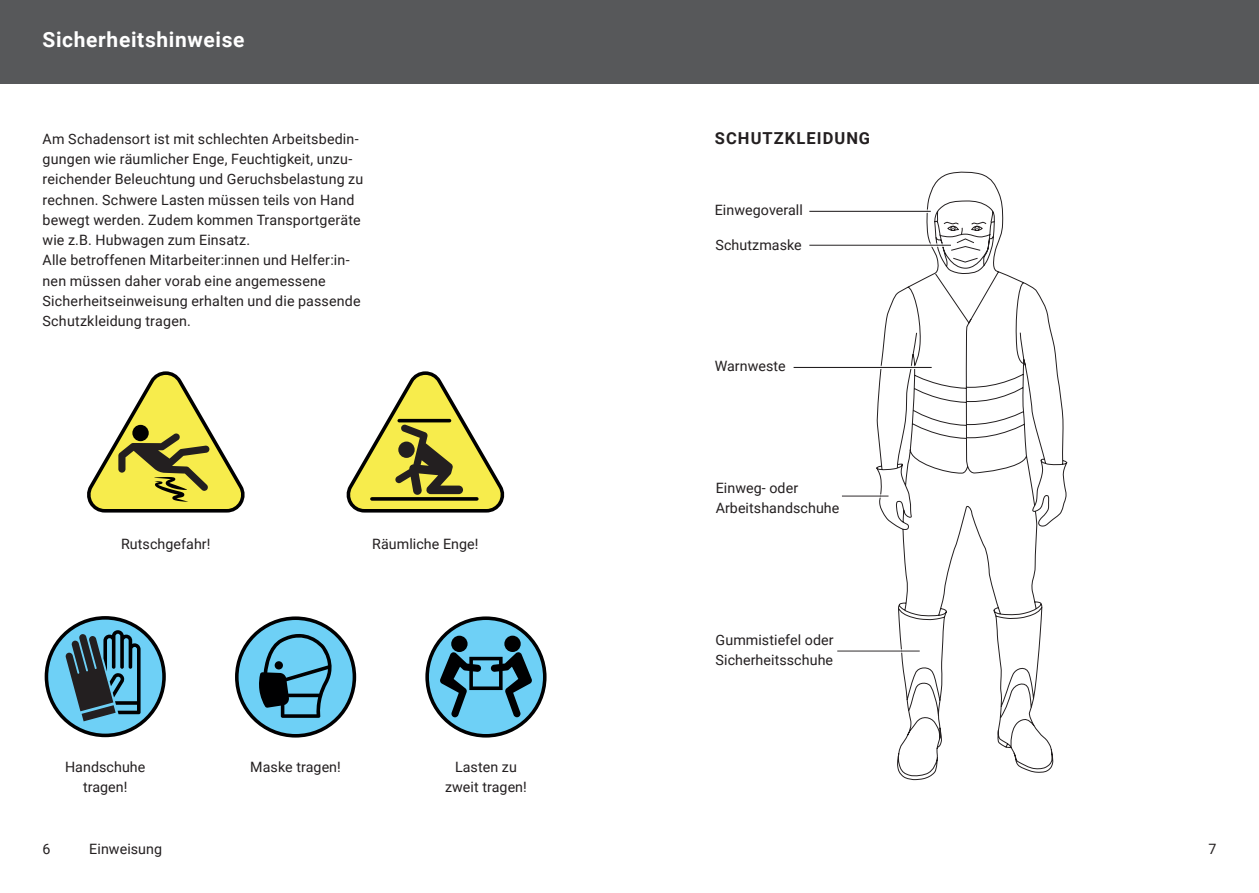
<style>
.page{position:relative;width:1259px;height:893px;background:#fff}
.page>*{position:absolute;margin:0;border:0;box-sizing:border-box;transform-origin:0 0}
.t1{font:700 21px "Roboto";letter-spacing:.03em;color:#fff}
.t2{font:700 16.5px "Roboto";letter-spacing:.065em;color:#231f20}
.Mengentext_enge_Spal{font:14.25px/20.2px "Roboto";letter-spacing:.01em;color:#231f20}
.Mengentext{font:14.25px/20.2px "Roboto";letter-spacing:.005em;color:#231f20;text-align:center}
</style>
<div class="page">
<div style="left:0;top:0;width:1259px;height:84px;background:#57585a"></div>
<svg style="left:45px;top:616px;width:121px;height:121px"></svg>
<svg style="left:235px;top:616px;width:121px;height:122px"></svg>
<svg style="left:425px;top:616px;width:121px;height:122px"></svg>
<svg style="left:87px;top:371px;width:158px;height:142px"></svg>
<svg style="left:346px;top:371px;width:159px;height:142px"></svg>
<hr style="left:399px;top:419px;width:50px;height:3px;background:#000001">
<svg style="left:372px;top:497px;width:105px;height:4px"></svg>
<svg style="left:876px;top:171px;width:192px;height:609px"></svg>
<hr style="left:809px;top:210px;width:121px;height:2px;background:#231f20">
<hr style="left:806px;top:210px;width:125px;height:1px;background:#fff">
<hr style="left:806px;top:212px;width:125px;height:1px;background:#fff">
<hr style="left:809px;top:244px;width:142px;height:2px;background:#231f20">
<hr style="left:808px;top:244px;width:145px;height:1px;background:#fff">
<hr style="left:807px;top:246px;width:145px;height:1px;background:#fff">
<hr style="left:793px;top:367px;width:138px;height:1px;background:#231f20">
<hr style="left:790px;top:366px;width:157px;height:1px;background:#fff">
<hr style="left:792px;top:368px;width:155px;height:1px;background:#fff">
<hr style="left:842px;top:495px;width:46px;height:2px;background:#231f20">
<hr style="left:840px;top:495px;width:50px;height:1px;background:#fff">
<hr style="left:841px;top:497px;width:52px;height:1px;background:#fff">
<hr style="left:837px;top:650px;width:82px;height:2px;background:#231f20">
<hr style="left:836px;top:649px;width:88px;height:1px;background:#fff">
<hr style="left:836px;top:652px;width:88px;height:1px;background:#fff">
<h1 class="t1" style="left:43px;top:25px;width:204px">Sicherheitshinweise</h1>
<p class="Mengentext_enge_Spal" style="left:43px;top:128px;width:318px">Am Schadensort ist mit schlechten Arbeitsbedin-</p>
<h2 class="t2" style="left:715px;top:126px;width:157px">SCHUTZKLEIDUNG</h2>
<p class="Mengentext_enge_Spal" style="left:43px;top:148px;width:322px">gungen wie räumlicher Enge, Feuchtigkeit, unzu&shy;reichender Beleuchtung und Geruchsbelastung zu rechnen. Schwere Lasten müssen teils von Hand bewegt werden. Zudem kommen Transportgeräte wie z.B. Hubwagen zum Einsatz.</p>
<p class="Mengentext_enge_Spal" style="left:43px;top:250px;width:319px">Alle betroffenen Mitarbeiter:innen und Helfer:in&shy;nen müssen daher vorab eine angemessene Sicherheitseinweisung erhalten und die passende Schutzkleidung tragen.</p>
<p class="Mengentext" style="left:715px;top:199px;width:90px">Einwegoverall</p>
<p class="Mengentext" style="left:715px;top:234px;width:88px">Schutzmaske</p>
<p class="Mengentext" style="left:715px;top:356px;width:72px">Warnweste</p>
<p class="Mengentext" style="left:121px;top:533px;width:91px">Rutschgefahr!</p>
<p class="Mengentext" style="left:372px;top:533px;width:108px">Räumliche Enge!</p>
<p class="Mengentext" style="left:65px;top:756px;width:82px">Handschuhe tragen!</p>
<p class="Mengentext" style="left:250px;top:756px;width:92px">Maske tragen!</p>
<p class="Mengentext" style="left:445px;top:756px;width:83px">Lasten zu zweit tragen!</p>
<p class="Mengentext" style="left:715px;top:477px;width:84px">Einweg- oder</p>
<p class="Mengentext" style="left:715px;top:498px;width:125px">Arbeitshandschuhe</p>
<p class="Mengentext" style="left:715px;top:629px;width:120px;text-align:left">Gummistiefel oder<br>Sicherheitsschuhe</p>
<p class="Mengentext" style="left:89px;top:838px;width:74px">Einweisung</p>
<p class="Mengentext" style="left:43px;top:838px;width:10px">6</p>
<p class="Mengentext_enge_Spal" style="left:1208px;top:838px;width:10px">7</p>
</div>
